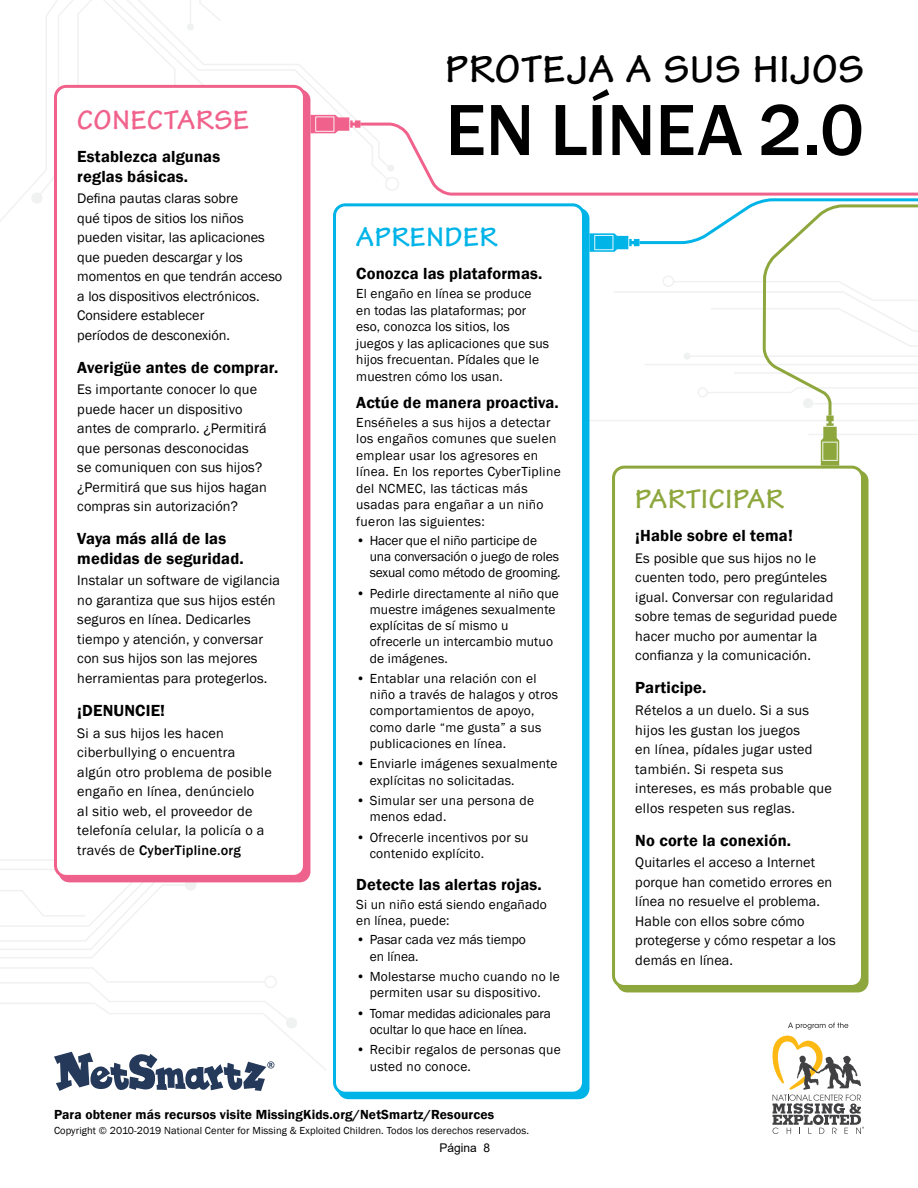
<style>
.page{position:relative;width:918px;height:1188px;background:#fff}
.page>*{position:absolute;margin:0;border:0;box-sizing:border-box;transform-origin:0 0}
.t1{font:500 75px "Franklin Gothic";color:#000}
.t2{font:700 40.5px "Tekton Pro";letter-spacing:.025em;color:#000}
.t3{font:700 28.5px "Tekton Pro";letter-spacing:.03em;color:#8ea73d}
.t4{font:700 28.5px "Tekton Pro";letter-spacing:.03em;color:#f0628c}
.t5{font:700 28.5px "Tekton Pro";letter-spacing:.03em;color:#00b4e8}
.t6{font:600 16.5px/19.5px "Franklin Gothic";letter-spacing:.01em;color:#000}
.Body{font:14.25px/19.5px "Franklin Gothic";letter-spacing:.01em;color:#000}
.Body-2{font:13.5px/16.5px "Franklin Gothic";letter-spacing:.015em;color:#000}
.Body-3{font:13.5px/16.2px "Franklin Gothic";letter-spacing:-.01em;color:#000}
.baseline{font:600 13.5px "Franklin Gothic";letter-spacing:.01em;color:#000}
.t7{font:12px "Arial";color:#000}
.baseline-2{font:10.5px "Franklin Gothic";letter-spacing:.01em;color:#000}
.s1{font-weight:500}
</style>
<div class="page">
<svg style="left:56px;top:1072px;width:209px;height:19px"></svg>
<svg style="left:788px;top:1023px;width:60px;height:7px"></svg>
<svg style="left:773px;top:1036px;width:91px;height:98px"></svg>
<svg style="left:0;top:837px;width:326px;height:235px"></svg>
<svg style="left:223px;top:64px;width:128px;height:51px"></svg>
<svg style="left:0;top:0;width:223px;height:222px"></svg>
<div style="left:187px;top:23px;width:7px;height:7px;background:#f0f1f1;border-radius:50%"></div>
<svg style="left:310px;top:115px;width:608px;height:351px"></svg>
<div style="left:617px;top:470px;width:251px;height:522px;background:#8ea73d;border-radius:11px"></div>
<div style="left:59px;top:89px;width:251px;height:793px;background:#ed618d;border-radius:11px"></div>
<div style="left:338px;top:208px;width:251px;height:891px;background:#00b4e8;border-radius:11px"></div>
<div style="left:335px;top:205px;width:248px;height:888px;background:#fff;border-radius:11px"></div>
<div style="left:333px;top:203px;width:252px;height:892px;border:3px solid #00b4e8;border-radius:11px"></div>
<div style="left:614px;top:467px;width:248px;height:519px;background:#fff;border-radius:11px"></div>
<div style="left:612px;top:466px;width:252px;height:522px;border:3px solid #8ea73d;border-radius:11px"></div>
<div style="left:56px;top:86px;width:248px;height:790px;background:#fff;border-radius:11px"></div>
<div style="left:54px;top:85px;width:252px;height:793px;border:3px solid #f0628c;border-radius:11px"></div>
<h1 class="t4" style="left:77px;top:103px;width:173px">CONECTARSE</h1>
<h2 class="t6" style="left:77px;top:147px;width:144px">Establezca algunas reglas básicas.</h2>
<p class="Body" style="left:77px;top:189px;width:207px">Defina pautas claras sobre<br>qué tipos de sitios los niños pueden visitar, las aplicaciones que pueden descargar y los momentos en que tendrán acceso a los dispositivos electrónicos.<br>Considere establecer<br>períodos de desconexión.</p>
<h2 class="t6" style="left:77px;top:358px;width:203px">Averigüe antes de comprar.</h2>
<p class="Body" style="left:77px;top:380px;width:191px">Es importante conocer lo que puede hacer un dispositivo antes de comprarlo. ¿Permitirá que personas desconocidas<br>se comuniquen con sus hijos? ¿Permitirá que sus hijos hagan compras sin autorización?</p>
<h2 class="t6" style="left:77px;top:529px;width:168px">Vaya más allá de las medidas de seguridad.</h2>
<p class="Body" style="left:77px;top:571px;width:204px">Instalar un software de vigilancia no garantiza que sus hijos estén seguros en línea. Dedicarles tiempo y atención, y conversar con sus hijos son las mejores herramientas para protegerlos.</p>
<h2 class="t6" style="left:77px;top:701px;width:89px">¡DENUNCIE!</h2>
<p class="Body" style="left:77px;top:723px;width:196px">Si a sus hijos les hacen ciberbullying o encuentra algún otro problema de posible engaño en línea, denúncielo<br>al sitio web, el proveedor de telefonía celular, la policía o a través de <span class="s1">CyberTipline.org</span></p>
<p class="t2" style="left:446px;top:45px;width:420px">PROTEJA A SUS HIJOS</p>
<p class="t1" style="left:446px;top:84px;width:420px">EN LÍNEA 2.0</p>
<h1 class="t5" style="left:356px;top:220px;width:143px">APRENDER</h1>
<h2 class="t6" style="left:356px;top:264px;width:188px">Conozca las plataformas.</h2>
<p class="Body-2" style="left:356px;top:286px;width:194px">El engaño en línea se produce en todas las plataformas; por eso, conozca los sitios, los juegos y las aplicaciones que sus hijos frecuentan. Pídales que le muestren cómo los usan.</p>
<h2 class="t6" style="left:356px;top:393px;width:204px">Actúe de manera proactiva.</h2>
<p class="Body-2" style="left:356px;top:415px;width:206px">Enséñeles a sus hijos a detectar los engaños comunes que suelen emplear usar los agresores en línea. En los reportes CyberTipline del NCMEC, las tácticas más usadas para engañar a un niño fueron las siguientes:</p>
<p class="Body-3" style="left:370px;top:533px;width:192px;text-indent:-14px">• Hacer que el niño participe de una conversación o juego de roles sexual como método de grooming.</p>
<p class="Body-2" style="left:370px;top:585px;width:191px;text-indent:-14px">• Pedirle directamente al niño que muestre imágenes sexualmente explícitas de sí mismo u ofrecerle un intercambio mutuo de imágenes.</p>
<p class="Body-2" style="left:370px;top:671px;width:190px;text-indent:-14px">• Entablar una relación con el niño a través de halagos y otros comportamientos de apoyo, como darle “me gusta” a sus publicaciones en línea.</p>
<p class="Body-2" style="left:370px;top:756px;width:189px;text-indent:-14px">• Enviarle imágenes sexualmente explícitas no solicitadas.</p>
<p class="Body-2" style="left:370px;top:793px;width:166px;text-indent:-14px">• Simular ser una persona de menos edad.</p>
<p class="Body-2" style="left:370px;top:829px;width:160px;text-indent:-14px">• Ofrecerle incentivos por su contenido explícito.</p>
<h2 class="t6" style="left:356px;top:875px;width:187px">Detecte las alertas rojas.</h2>
<p class="Body-2" style="left:356px;top:896px;width:192px">Si un niño está siendo engañado en línea, puede:</p>
<p class="Body-2" style="left:370px;top:932px;width:158px;text-indent:-14px">• Pasar cada vez más tiempo en línea.</p>
<p class="Body-2" style="left:356px;top:969px;width:205px;text-align:center">• Molestarse mucho cuando no le permiten usar su dispositivo.</p>
<p class="Body-3" style="left:370px;top:1005px;width:183px;text-indent:-14px">• Tomar medidas adicionales para ocultar lo que hace en línea.</p>
<p class="Body-2" style="left:370px;top:1042px;width:192px;text-indent:-14px">• Recibir regalos de personas que usted no conoce.</p>
<h1 class="t3" style="left:635px;top:482px;width:150px">PARTICIPAR</h1>
<h2 class="t6" style="left:635px;top:526px;width:159px">¡Hable sobre el tema!</h2>
<p class="Body" style="left:635px;top:549px;width:204px">Es posible que sus hijos no le cuenten todo, pero pregúnteles igual. Conversar con regularidad sobre temas de seguridad puede hacer mucho por aumentar la confianza y la comunicación.</p>
<h2 class="t6" style="left:635px;top:678px;width:73px">Participe.</h2>
<p class="Body" style="left:635px;top:701px;width:198px">Rételos a un duelo. Si a sus hijos les gustan los juegos<br>en línea, pídales jugar usted también. Si respeta sus intereses, es más probable que ellos respeten sus reglas.</p>
<h2 class="t6" style="left:635px;top:831px;width:157px">No corte la conexión.</h2>
<p class="Body" style="left:635px;top:853px;width:202px">Quitarles el acceso a Internet porque han cometido errores en línea no resuelve el problema.<br>Hable con ellos sobre cómo protegerse y cómo respetar a los demás en línea.</p>
<p class="baseline" style="left:54px;top:1106px;width:442px">Para obtener más recursos visite MissingKids.org/NetSmartz/Resources</p>
<p class="baseline-2" style="left:54px;top:1124px;width:476px">Copyright © 2010-2019 National Center for Missing &amp; Exploited Children. Todos los derechos reservados.</p>
<p class="t7" style="left:440px;top:1140px;width:52px">Página 8</p>
</div>
